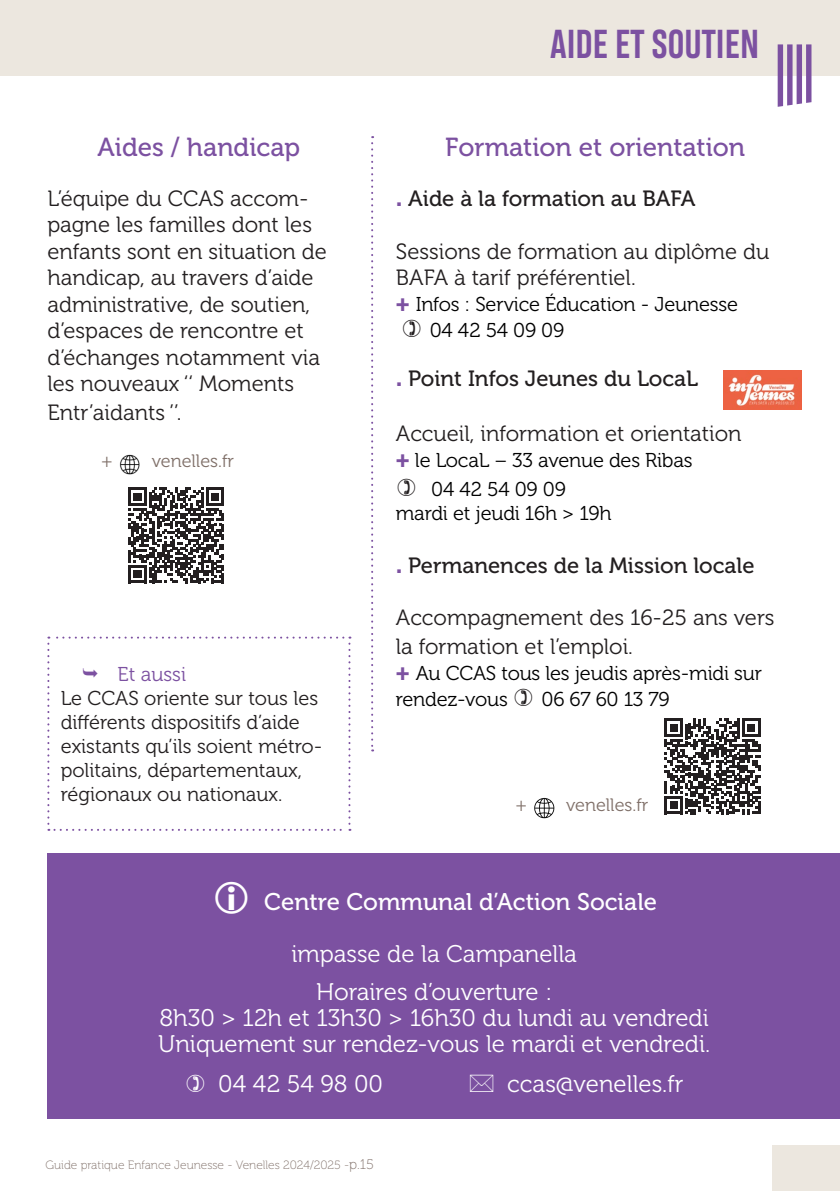
<style>
.page{position:relative;width:840px;height:1191px;background:#fff}
.page>*{position:absolute;margin:0;border:0;box-sizing:border-box;transform-origin:0 0}
.t1{font:700 38px "Heading Pro";color:#7c51a1}
.t2{font:26px "Museo 500";color:#7c51a1}
.t3{font:24px "Museo 300";color:#fff}
.t4{font:24px "Museo 500";color:#fff}
.t5{font:22px/26.4px "Museo 300";color:#231f20}
.t6{font:22px "Museo 500";color:#231f20}
.t7{font:20px/26px "Museo 300";letter-spacing:-.01em;color:#000}
.t8{font:20px/24px "Museo 300";color:#231f20}
.t9{font:20px "Museo 300";color:#7c51a1}
.t10{font:18px "Museo 300";color:#7f6f68}
.t11{font:12px "Museo 100";color:#7f6f68}
.s1{font-family:"Museo 900";color:#7c51a1}
.s2{font-family:"Museo 900";font-size:22px;color:#7c51a1}
.s3{font-size:14px}
</style>
<div class="page">
<div style="left:0;top:0;width:839px;height:76px;background:#ece7df"></div>
<svg style="left:777px;top:44px;width:34px;height:63px"></svg>
<div style="left:771px;top:1145px;width:68px;height:46px;background:#ece7df"></div>
<div style="left:47px;top:853px;width:792px;height:265px;background:#7c51a1"></div>
<svg style="left:128px;top:487px;width:96px;height:96px"></svg>
<img style="left:119px;top:454px;width:21px;height:21px">
<svg style="left:664px;top:718px;width:95px;height:96px"></svg>
<img style="left:534px;top:798px;width:21px;height:21px">
<svg style="left:371px;top:136px;width:2px;height:615px"></svg>
<img style="left:723px;top:370px;width:78px;height:39px">
<svg style="left:47px;top:636px;width:303px;height:195px"></svg>
<p class="t2" style="left:97px;top:132px;width:204px">Aides / handicap</p>
<p class="t5" style="left:47px;top:186px;width:281px">L’équipe du CCAS accom&shy;pagne les familles dont les enfants sont en situation de handicap, au travers d’aide administrative, de soutien, d’espaces de rencontre et d’échanges notamment via les nouveaux ‘‘ Moments</p>
<p class="t5" style="left:47px;top:399px;width:135px">Entr’aidants ’’.</p>
<p class="t10" style="left:101px;top:451px;width:12px">+</p>
<p class="t10" style="left:152px;top:451px;width:84px">venelles.fr</p>
<p class="t9" style="left:117px;top:663px;width:70px">Et aussi</p>
<p class="t8" style="left:61px;top:687px;width:263px">Le CCAS oriente sur tous les différents dispositifs d’aide existants qu’ils soient métro&shy;politains, départementaux, régionaux ou nationaux.</p>
<h1 class="t1" style="left:550px;top:21px;width:210px">AIDE ET SOUTIEN</h1>
<p class="t2" style="left:445px;top:132px;width:301px">Formation et orientation</p>
<p class="t6" style="left:395px;top:186px;width:301px"><span class="s1">.</span> Aide à la formation au BAFA</p>
<p class="t5" style="left:395px;top:238px;width:375px">Sessions de formation au diplôme du<br>BAFA à tarif préférentiel.</p>
<p class="t7" style="left:429px;top:292px;width:309px;text-indent:-34px"><span class="s2">+</span> Infos : Service Éducation - Jeunesse<br>04 42 54 09 09</p>
<p class="t6" style="left:395px;top:366px;width:303px"><span class="s1">.</span> Point Infos Jeunes du LocaL</p>
<p class="t5" style="left:395px;top:420px;width:347px">Accueil, information et orientation</p>
<p class="t7" style="left:395px;top:447px;width:298px"><span class="s2">+</span> le LocaL – 33 avenue des Ribas</p>
<p class="t7" style="left:431px;top:476px;width:136px">04 42 54 09 09</p>
<p class="t7" style="left:395px;top:500px;width:217px">mardi et jeudi 16h &gt; 19h</p>
<p class="t6" style="left:395px;top:553px;width:360px"><span class="s1">.</span> Permanences de la Mission locale</p>
<p class="t5" style="left:395px;top:604px;width:380px;line-height:28.8px">Accompagnement des 16-25 ans vers la formation et l’emploi.</p>
<p class="t7" style="left:395px;top:661px;width:367px"><span class="s2">+</span> Au CCAS tous les jeudis après-midi sur rendez-vous</p>
<p class="t7" style="left:541px;top:687px;width:129px">06 67 60 13 79</p>
<p class="t10" style="left:515px;top:794px;width:12px">+</p>
<p class="t10" style="left:565px;top:794px;width:84px">venelles.fr</p>
<p class="t4" style="left:264px;top:888px;width:394px">Centre Communal d’Action Sociale</p>
<p class="t3" style="left:291px;top:940px;width:287px">impasse de la Campanella</p>
<p class="t3" style="left:316px;top:978px;width:237px">Horaires d’ouverture :</p>
<p class="t3" style="left:159px;top:1004px;width:550px">8h30 &gt; 12h et 13h30 &gt; 16h30 du lundi au vendredi</p>
<p class="t3" style="left:158px;top:1030px;width:553px">Uniquement sur rendez-vous le mardi et vendredi.</p>
<p class="t3" style="left:218px;top:1070px;width:166px">04 42 54 98 00</p>
<p class="t3" style="left:507px;top:1070px;width:178px">ccas@venelles.fr</p>
<p class="t11" style="left:45px;top:1158px;width:330px">Guide pratique Enfance Jeunesse - Venelles 2024/2025 -<span class="s3">p.15</span></p>
</div>
